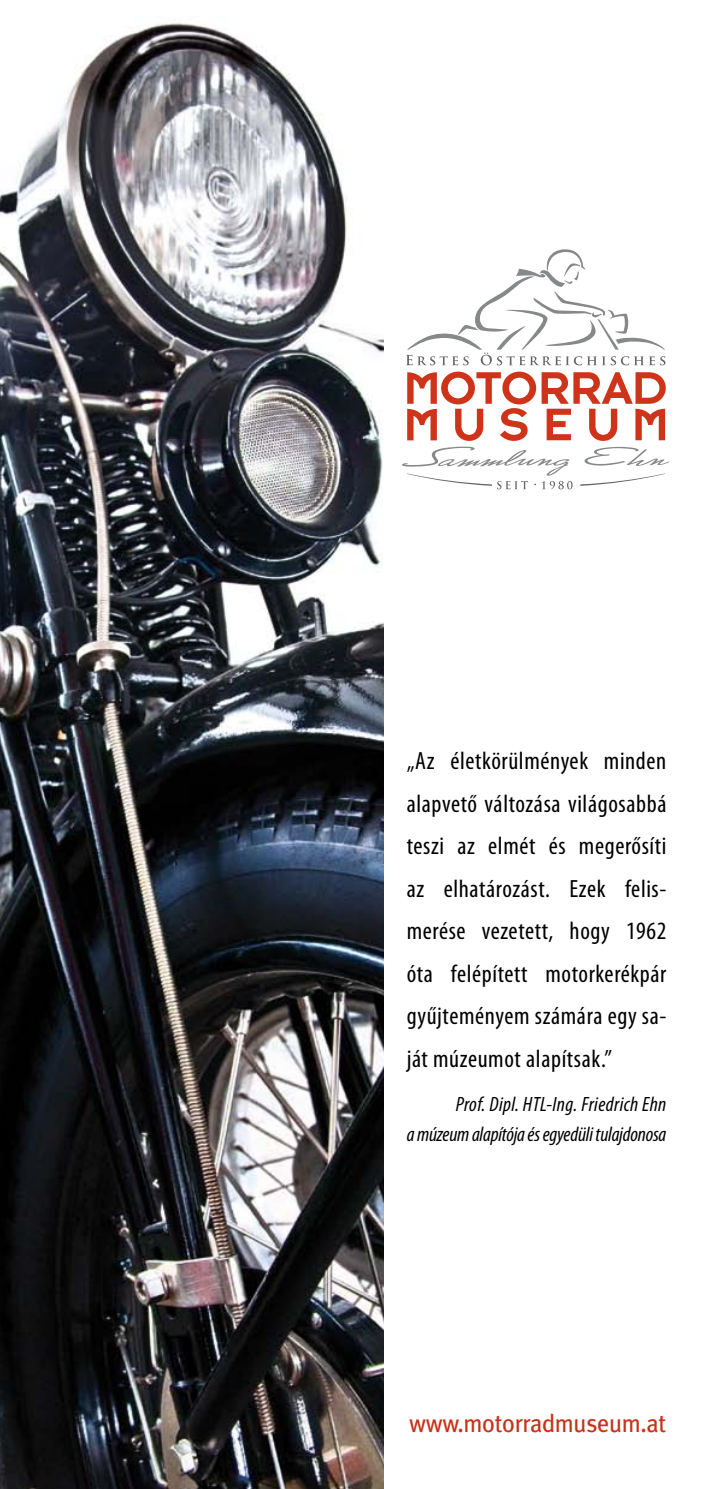
<style>
.page{position:relative;width:709px;height:1489px;background:#fff}
.page>*{position:absolute;margin:0;border:0;box-sizing:border-box;transform-origin:0 0}
.t1{font:condensed 25px/42.5px "Myriad Pro";letter-spacing:.025em;color:#000;text-align:justify}
.t2{font:25px "Meta Plus";letter-spacing:-.015em;color:#c6321a}
.t3{font:italic condensed 20.75px/30px "Myriad Pro";letter-spacing:-.01em;color:#000;text-align:right}
</style>
<div class="page">
<svg style="left:402px;top:371px;width:267px;height:118px"></svg>
<svg style="left:406px;top:249px;width:259px;height:116px"></svg>
<img style="left:1px;top:18px;width:382px;height:1470px">
<p class="t1" style="left:407px;top:739px;width:261px">„Az életkörülmények minden alapvető változása világosabbá teszi az elmét és megerősíti az elhatározást. Ezek felis&shy;merése vezetett, hogy 1962 óta felépített motorkerékpár gyűjteményem számára egy sa&shy;ját múzeumot alapítsak.”</p>
<p class="t3" style="left:407px;top:1088px;width:261px">Prof. Dipl. HTL-Ing. Friedrich Ehn<br>a múzeum alapítója és egyedüli tulajdonosa</p>
<p class="t2" style="left:409px;top:1408px;width:258px">www.motorradmuseum.at</p>
</div>
